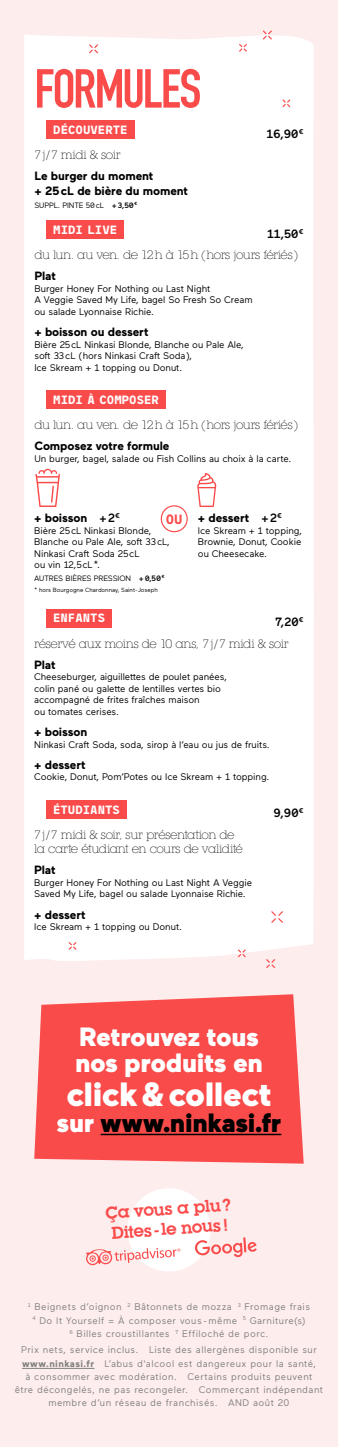
<style>
.page{position:relative;width:338px;height:1447px;background:#feeded}
.page>*{position:absolute;margin:0;border:0;box-sizing:border-box;transform-origin:0 0}
.t1{font:54px "DIN Engschrift Alternate";letter-spacing:-.035em;color:#fa4b4b}
.t2{font:900 33.6px "Maax";letter-spacing:-.015em;color:#fff}
.t3{font:900 26.4px/26.4px "Maax";letter-spacing:-.015em;color:#fff}
.t4{font:900 26.4px "Maax";letter-spacing:-.01em;color:#000}
.t5{font:600 16.8px/20.2px "Lubalin Graph IT Cby BT";color:#fa4b4b}
.t6{font:700 13.5px "Maax Mono";color:#fa4b4b}
.t7{font:300 12px/14.4px "Lubalin Graph IT Cby BT Xtra";letter-spacing:-.04em;color:#000}
.t8{font:700 12px/14.4px "Maax";letter-spacing:-.015em;color:#000}
.t9{font:700 12px "Maax Mono";color:#fff}
.t10{font:500 12px "Maax";letter-spacing:-.02em;color:#000}
.t11{font:300 12px "Lubalin Graph IT Cby BT Xtra";letter-spacing:-.02em;color:#000}
.t12{font:9.6px/11.5px "Maax";letter-spacing:-.01em;color:#000}
.t13{font:9.6px/13.2px "Maax";letter-spacing:.045em;color:#808080;text-align:center}
.t14{font:7.8px "Maax";letter-spacing:-.015em;color:#000}
.t15{font:6px "Maax";letter-spacing:-.005em;color:#000}
.s1{font-weight:500}
.s2{color:#fff}
.s3{font-weight:700}
</style>
<div class="page">
<div style="left:24px;top:35px;width:290px;height:926px;background:#fff"></div>
<svg style="left:34px;top:994px;width:269px;height:170px;background:#f95757"></svg>
<div style="left:127px;top:1188px;width:83px;height:83px;background:#fff;border-radius:50%"></div>
<svg style="left:269px;top:910px;width:15px;height:14px"></svg>
<svg style="left:236px;top:948px;width:11px;height:11px"></svg>
<svg style="left:67px;top:941px;width:11px;height:10px"></svg>
<svg style="left:264px;top:958px;width:12px;height:10px"></svg>
<svg style="left:281px;top:98px;width:10px;height:11px"></svg>
<svg style="left:237px;top:43px;width:11px;height:10px"></svg>
<svg style="left:88px;top:43px;width:11px;height:12px"></svg>
<svg style="left:261px;top:30px;width:12px;height:11px"></svg>
<div style="left:160px;top:505px;width:28px;height:27px;border:1px solid #fa4b4b;border-radius:50%"></div>
<div style="left:46px;top:609px;width:66px;height:19px;background:#fa4b4b"></div>
<div style="left:46px;top:800px;width:81px;height:19px;background:#fa4b4b"></div>
<div style="left:46px;top:121px;width:88px;height:18px;background:#fa4b4b"></div>
<div style="left:46px;top:221px;width:78px;height:18px;background:#fa4b4b"></div>
<div style="left:46px;top:390px;width:120px;height:19px;background:#fa4b4b"></div>
<svg style="left:35px;top:469px;width:25px;height:38px"></svg>
<svg style="left:197px;top:473px;width:19px;height:34px"></svg>
<hr style="left:101px;top:1134px;width:180px;height:1px;background:#000">
<svg style="left:86px;top:1248px;width:94px;height:17px"></svg>
<svg style="left:195px;top:1237px;width:61px;height:20px"></svg>
<hr style="left:22px;top:1368px;width:72px;height:1px;background:#808080">
<h1 class="t1" style="left:34px;top:57px;width:168px">FORMULES</h1>
<p class="t9" style="left:53px;top:122px;width:76px">DÉCOUVERTE</p>
<p class="t10" style="left:267px;top:126px;width:38px">16,90<sup>€</sup></p>
<p class="t11" style="left:34px;top:148px;width:88px">7j/7 midi &amp; soir</p>
<p class="t8" style="left:34px;top:168px;width:155px">Le burger du moment<br>+ 25 cL de bière du moment</p>
<p class="t14" style="left:34px;top:200px;width:104px">SUPPL. PINTE 50 cL <span class="s1">+ 3,50</span> <sup>€</sup></p>
<p class="t9" style="left:53px;top:222px;width:66px">MIDI LIVE</p>
<p class="t10" style="left:267px;top:226px;width:37px">11,50<sup>€</sup></p>
<p class="t7" style="left:34px;top:248px;width:265px">du lun. au ven. de 12h à 15h (hors jours fériés)</p>
<p class="t8" style="left:34px;top:268px;width:23px">Plat</p>
<p class="t12" style="left:34px;top:282px;width:219px">Burger Honey For Nothing ou Last Night<br>A Veggie Saved My Life, bagel So Fresh So Cream ou salade Lyonnaise Richie.</p>
<p class="t8" style="left:34px;top:324px;width:115px">+ boisson ou dessert</p>
<p class="t12" style="left:34px;top:338px;width:211px">Bière 25 cL Ninkasi Blonde, Blanche ou Pale Ale, soft 33 cL ( hors Ninkasi Craft Soda ),<br>Ice Skream + 1 topping ou Donut.</p>
<p class="t9" style="left:53px;top:392px;width:107px">MIDI À COMPOSER</p>
<p class="t7" style="left:34px;top:418px;width:265px">du lun. au ven. de 12h à 15h (hors jours fériés)</p>
<p class="t8" style="left:34px;top:438px;width:136px">Composez votre formule</p>
<p class="t12" style="left:34px;top:452px;width:258px">Un burger, bagel, salade ou Fish Collins au choix à la carte.</p>
<p class="t8" style="left:34px;top:510px;width:87px">+ boisson <span class="s1">+ 2</span><sup>€</sup></p>
<p class="t12" style="left:34px;top:524px;width:137px">Bière 25 cL Ninkasi Blonde,<br>Blanche ou Pale Ale, soft 33 cL,<br>Ninkasi Craft Soda 25 cL<br>ou vin 12,5 cL *.</p>
<p class="t14" style="left:34px;top:573px;width:132px">AUTRES BIÈRES PRESSION <span class="s1">+ 0,50</span> <sup>€</sup></p>
<h3 class="t6" style="left:166px;top:510px;width:18px">OU</h3>
<p class="t15" style="left:34px;top:586px;width:125px">* hors Bourgogne Chardonnay, Saint - Joseph</p>
<p class="t8" style="left:198px;top:510px;width:85px">+ dessert <span class="s1">+ 2</span><sup>€</sup></p>
<p class="t12" style="left:198px;top:524px;width:105px;text-align:justify">Ice Skream + 1 topping, Brownie, Donut, Cookie ou Cheesecake.</p>
<p class="t9" style="left:53px;top:610px;width:54px">ENFANTS</p>
<p class="t10" style="left:275px;top:614px;width:30px">7,20<sup>€</sup></p>
<p class="t7" style="left:34px;top:636px;width:256px">réservé aux moins de 10 ans, 7j/7 midi &amp; soir</p>
<p class="t8" style="left:34px;top:657px;width:23px">Plat</p>
<p class="t12" style="left:34px;top:671px;width:194px">Cheeseburger, aiguillettes de poulet panées, colin pané ou galette de lentilles vertes bio accompagné de frites fraîches maison<br>ou tomates cerises.</p>
<p class="t8" style="left:34px;top:724px;width:55px">+ boisson</p>
<p class="t12" style="left:34px;top:738px;width:237px">Ninkasi Craft Soda, soda, sirop à l’eau ou jus de fruits.</p>
<p class="t8" style="left:34px;top:757px;width:53px">+ dessert</p>
<p class="t12" style="left:34px;top:771px;width:236px">Cookie, Donut, Pom’Potes ou Ice Skream + 1 topping.</p>
<p class="t9" style="left:53px;top:801px;width:68px">ÉTUDIANTS</p>
<p class="t10" style="left:273px;top:805px;width:32px">9,90<sup>€</sup></p>
<p class="t7" style="left:34px;top:827px;width:210px">7j/7 midi &amp; soir, sur présentation de la carte étudiant en cours de validité</p>
<p class="t8" style="left:34px;top:862px;width:23px">Plat</p>
<p class="t12" style="left:34px;top:876px;width:219px">Burger Honey For Nothing ou Last Night A Veggie<br>Saved My Life, bagel ou salade Lyonnaise Richie.</p>
<p class="t8" style="left:34px;top:907px;width:53px">+ dessert</p>
<p class="t12" style="left:34px;top:920px;width:149px">Ice Skream + 1 topping ou Donut.</p>
<h3 class="t3" style="left:75px;top:1022px;width:189px">Retrouvez tous nos produits en</h3>
<h2 class="t2" style="left:66px;top:1072px;width:206px">click &amp; collect</h2>
<h3 class="t4" style="left:57px;top:1105px;width:226px"><span class="s2">sur</span> www.ninkasi.fr</h3>
<h3 class="t5" style="left:105px;top:1203px;width:127px;rotate:-4deg">Ça vous a plu?<br>Dites-le nous!</h3>
<p class="t13" style="left:28px;top:1300px;width:283px"><sup>1</sup> Beignets d’oignon <sup>2</sup> Bâtonnets de mozza <sup>3</sup> Fromage frais<br><sup>4</sup> Do It Yourself = À composer vous - même <sup>5</sup> Garniture(s)<br><sup>6</sup> Billes croustillantes <sup>7</sup> Effiloché de porc.</p>
<p class="t13" style="left:15px;top:1343px;width:310px">Prix nets, service inclus. Liste des allergènes disponible sur <span class="s3">www.ninkasi.fr</span> L’abus d'alcool est dangereux pour la santé,<br>à consommer avec modération. Certains produits peuvent<br>être décongelés, ne pas recongeler. Commerçant indépendant membre d’un réseau de franchisés. AND août 20</p>
</div>
